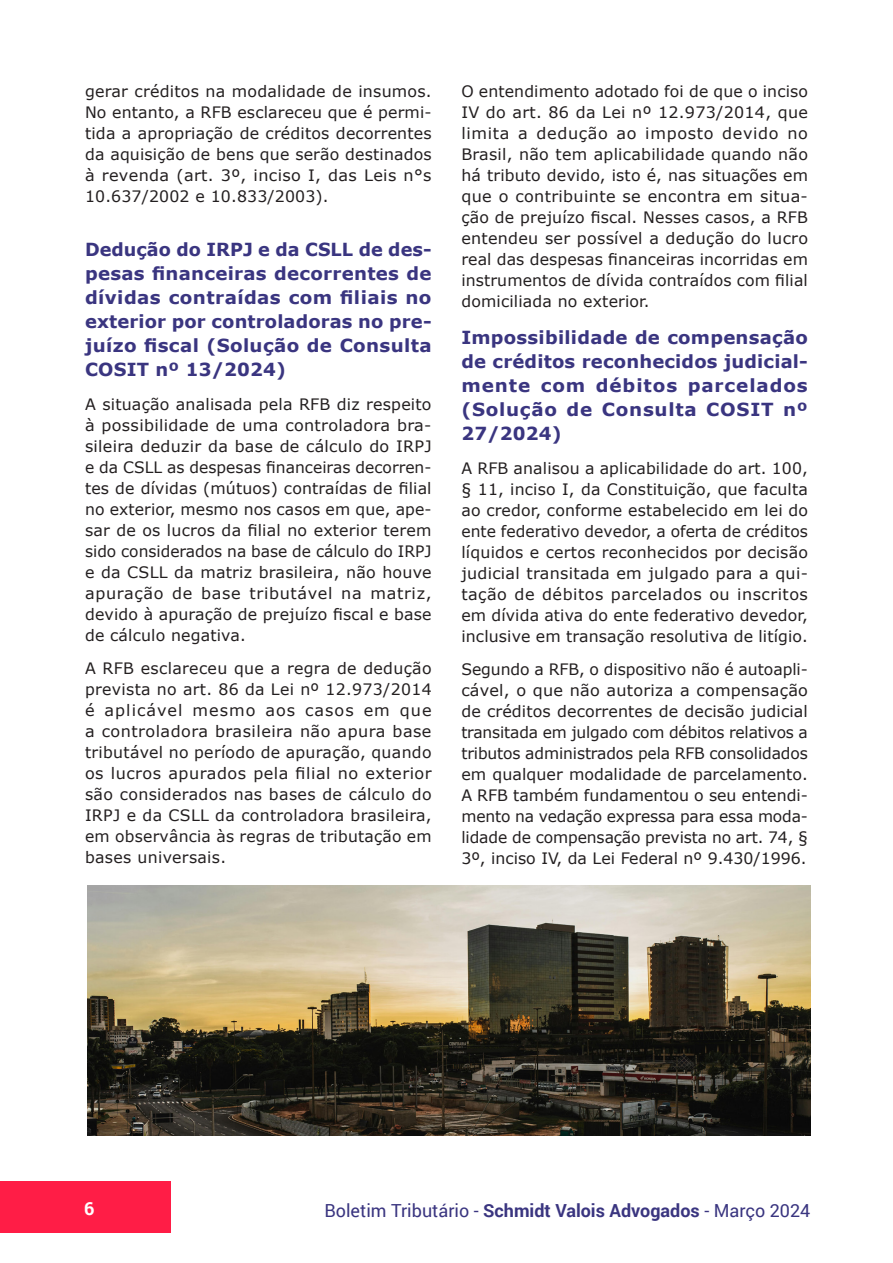
<style>
.page{position:relative;width:893px;height:1263px;background:#fff}
.page>*{position:absolute;margin:0;border:0;box-sizing:border-box;transform-origin:0 0}
.subtitulo_azul{font:700 18px/24px "Verdana";letter-spacing:.02em;color:#3a3580;text-align:justify}
.t1{font:18px "Roboto";color:#3a3580}
.t2{font:700 18px "Roboto";color:#fff}
.text{font:15.75px/21px "Verdana";letter-spacing:.01em;color:#231f20;text-align:justify}
.s1{font-weight:700}
</style>
<div class="page">
<div style="left:0;top:1182px;width:171px;height:51px;background:#ff1d46"></div>
<img style="left:87px;top:885px;width:723px;height:250px">
<p class="text" style="left:85px;top:81px;width:348px">gerar créditos na modalidade de insumos.<br>No entanto, a RFB esclareceu que é permi&shy;tida a apropriação de créditos decorrentes da aquisição de bens que serão destinados à revenda (art. 3º, inciso I, das Leis n°s 10.637/2002 e 10.833/2003).</p>
<p class="subtitulo_azul" style="left:85px;top:237px;width:348px">Dedução do IRPJ e da CSLL de des&shy;pesas financeiras decorrentes de dívidas contraídas com filiais no exterior por controladoras no pre&shy;juízo fiscal (Solução de Consulta COSIT nº 13/2024)</p>
<p class="text" style="left:85px;top:394px;width:348px">A situação analisada pela RFB diz respeito à possibilidade de uma controladora bra&shy;sileira deduzir da base de cálculo do IRPJ e da CSLL as despesas financeiras decorren&shy;tes de dívidas (mútuos) contraídas de filial no exterior, mesmo nos casos em que, ape&shy;sar de os lucros da filial no exterior terem sido considerados na base de cálculo do IRPJ e da CSLL da matriz brasileira, não houve apuração de base tributável na matriz, devido à apuração de prejuízo fiscal e base de cálculo negativa.</p>
<p class="text" style="left:85px;top:658px;width:348px">A RFB esclareceu que a regra de dedução prevista no art. 86 da Lei nº 12.973/2014 é aplicável mesmo aos casos em que a controladora brasileira não apura base tributável no período de apuração, quando os lucros apurados pela filial no exterior são considerados nas bases de cálculo do IRPJ e da CSLL da controladora brasileira, em observância às regras de tributação em bases universais.</p>
<p class="text" style="left:461px;top:81px;width:348px">O entendimento adotado foi de que o inciso IV do art. 86 da Lei nº 12.973/2014, que limita a dedução ao imposto devido no Brasil, não tem aplicabilidade quando não há tributo devido, isto é, nas situações em que o contribuinte se encontra em situa&shy;ção de prejuízo fiscal. Nesses casos, a RFB entendeu ser possível a dedução do lucro real das despesas financeiras incorridas em instrumentos de dívida contraídos com filial domiciliada no exterior.</p>
<p class="subtitulo_azul" style="left:461px;top:325px;width:348px">Impossibilidade de compensação de créditos reconhecidos judicial&shy;mente com débitos parcelados (Solução de Consulta COSIT nº 27/2024)</p>
<p class="text" style="left:461px;top:458px;width:348px">A RFB analisou a aplicabilidade do art. 100, § 11, inciso I, da Constituição, que faculta ao credor, conforme estabelecido em lei do ente federativo devedor, a oferta de créditos líquidos e certos reconhecidos por decisão judicial transitada em julgado para a qui&shy;tação de débitos parcelados ou inscritos em dívida ativa do ente federativo devedor, inclusive em transação resolutiva de litígio.</p>
<p class="text" style="left:461px;top:659px;width:348px">Segundo a RFB, o dispositivo não é autoapli&shy;cável, o que não autoriza a compensação de créditos decorrentes de decisão judicial transitada em julgado com débitos relativos a tributos administrados pela RFB consolidados em qualquer modalidade de parcelamento.<br>A RFB também fundamentou o seu entendi&shy;mento na vedação expressa para essa moda&shy;lidade de compensação prevista no art. 74, § 3º, inciso IV, da Lei Federal nº 9.430/1996.</p>
<p class="t2" style="left:84px;top:1195px;width:12px">6</p>
<p class="t1" style="left:324px;top:1198px;width:487px">Boletim Tributário - <span class="s1">Schmidt Valois Advogados</span> - Março 2024</p>
</div>
